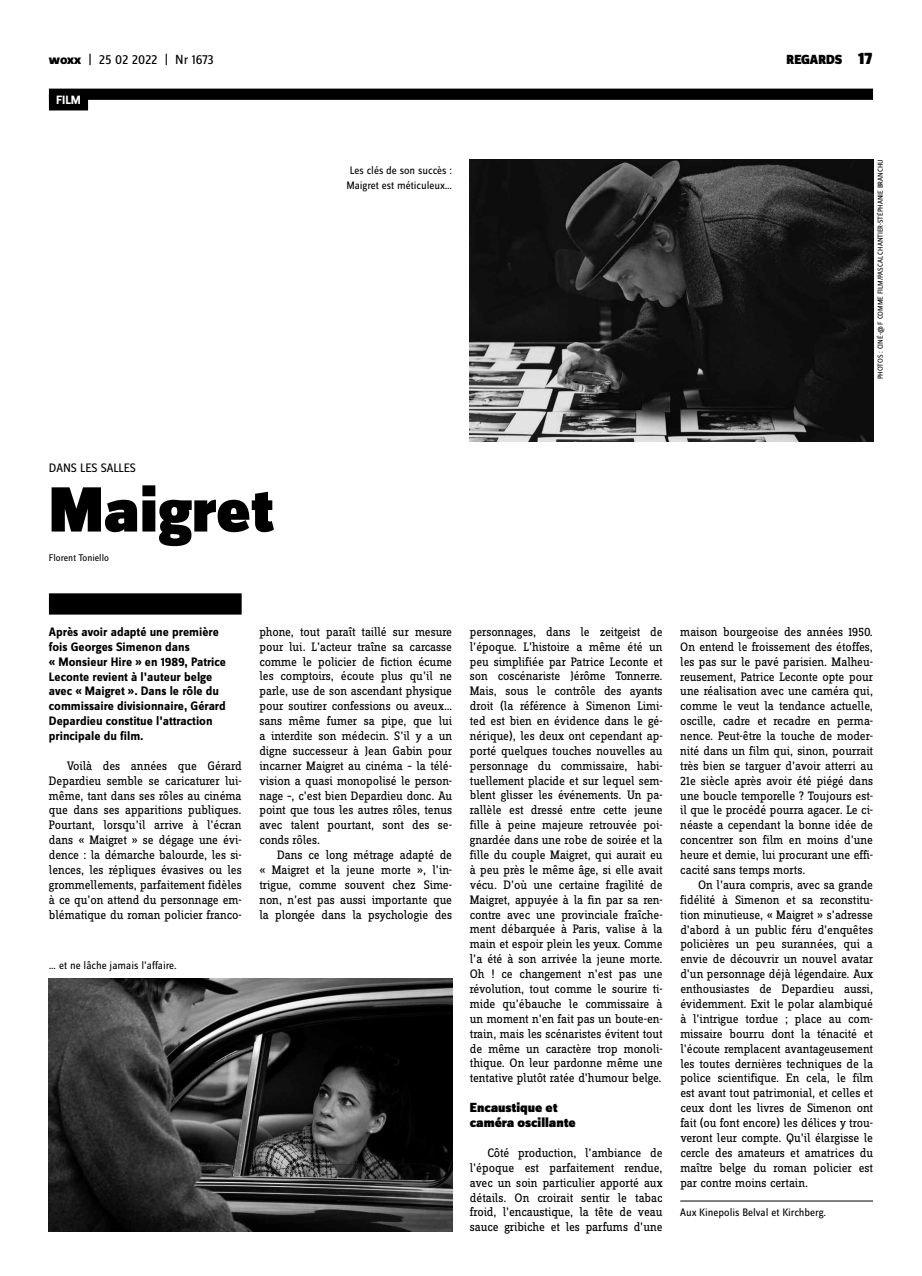
<style>
.page{position:relative;width:922px;height:1276px;background:#fff}
.page>*{position:absolute;margin:0;border:0;box-sizing:border-box;transform-origin:0 0}
.t1{font:900 66.25px "Zine Sans Dis";color:#000}
.t2{font:900 13.75px/14.9px "Zine Sans Dis";color:#000}
.t3{font:13.75px "Zine Sans Dis";letter-spacing:-.01em;color:#000}
.t4{font:12.75px/14.9px "Zine Slab Dis";color:#000;text-align:justify}
.t5{font:700 12.75px/14.9px "Zine Sans Dis";color:#000}
.t6{font:12.75px "Zine Sans Dis";color:#000}
.t7{font:700 12.5px "Zine Sans Dis";color:#fff}
.t8{font:11.25px/14.9px "Zine Sans Dis";color:#000}
.t9{font:10px "Zine Sans Dis";color:#000}
.t10{font:7.5px "Zine Sans Dis";color:#000}
.s1{font-weight:800}
.s2{font-size:17.5px}
</style>
<div class="page">
<div style="left:49px;top:89px;width:823px;height:11px;background:#000"></div>
<div style="left:49px;top:593px;width:192px;height:21px;background:#000"></div>
<hr style="left:680px;top:1200px;width:192px;height:1px;background:#000">
<img style="left:49px;top:978px;width:403px;height:253px">
<div style="left:49px;top:94px;width:39px;height:16px;background:#000"></div>
<img style="left:469px;top:159px;width:403px;height:283px">
<p class="t3" style="left:49px;top:53px;width:166px"><span class="s1">woxx</span> | 25 02 2022 | Nr 1673</p>
<p class="t2" style="left:786px;top:53px;width:87px">REGARDS <span class="s2">17</span></p>
<p class="t7" style="left:56px;top:93px;width:26px">FILM</p>
<p class="t8" style="left:346px;top:163px;width:107px">Les clés de son succès :<br>Maigret est méticuleux…</p>
<p class="t10" style="left:876px;top:379px;width:221px;rotate:-90deg">Photos : Cin é-@ F comme film/Pascal Chantier-Stéphan ie Branchu</p>
<p class="t6" style="left:49px;top:462px;width:88px">Dans les salles</p>
<h1 class="t1" style="left:49px;top:473px;width:226px">Maigret</h1>
<p class="t9" style="left:49px;top:553px;width:62px">Florent Toniello</p>
<p class="t5" style="left:49px;top:625px;width:178px">Après avoir adapté une première fois Georges Simenon dans<br>« Monsieur Hire » en 1989, Patrice<br>Leconte revient à l’auteur belge avec « Maigret ». Dans le rôle du commissaire divisionnaire, Gérard<br>Depardieu constitue l’attraction principale du film.</p>
<p class="t4" style="left:49px;top:759px;width:194px;text-indent:18px">Voilà des années que Gérard Depardieu semble se caricaturer lui&shy;même, tant dans ses rôles au cinéma que dans ses apparitions publiques.<br>Pourtant, lorsqu’il arrive à l’écran dans « Maigret » se dégage une évi&shy;dence : la démarche balourde, les si&shy;lences, les répliques évasives ou les grommellements, parfaitement fidèles à ce qu’on attend du personnage em&shy;blématique du roman policier franco-</p>
<p class="t8" style="left:49px;top:958px;width:129px">… et ne lâche jamais l’affaire.</p>
<p class="t4" style="left:259px;top:625px;width:194px">phone, tout paraît taillé sur mesure pour lui. L’acteur traîne sa carcasse comme le policier de fiction écume les comptoirs, écoute plus qu’il ne parle, use de son ascendant physique pour soutirer confessions ou aveux… sans même fumer sa pipe, que lui a interdite son médecin. S’il y a un digne successeur à Jean Gabin pour incarner Maigret au cinéma – la télé&shy;vision a quasi monopolisé le person&shy;nage –, c’est bien Depardieu donc. Au point que tous les autres rôles, tenus avec talent pourtant, sont des se&shy;conds rôles.</p>
<p class="t4" style="left:259px;top:848px;width:194px;text-indent:18px">Dans ce long métrage adapté de « Maigret et la jeune morte », l’in&shy;trigue, comme souvent chez Sime&shy;non, n’est pas aussi importante que la plongée dans la psychologie des</p>
<p class="t4" style="left:470px;top:624px;width:194px">personnages, dans le zeitgeist de l’époque. L’histoire a même été un peu simplifiée par Patrice Leconte et son coscénariste Jérôme Tonnerre.<br>Mais, sous le contrôle des ayants droit (la référence à Simenon Limi&shy;ted est bien en évidence dans le gé&shy;nérique), les deux ont cependant ap&shy;porté quelques touches nouvelles au personnage du commissaire, habi&shy;tuellement placide et sur lequel sem&shy;blent glisser les événements. Un pa&shy;rallèle est dressé entre cette jeune fille à peine majeure retrouvée poi&shy;gnardée dans une robe de soirée et la fille du couple Maigret, qui aurait eu à peu près le même âge, si elle avait vécu. D’où une certaine fragilité de Maigret, appuyée à la fin par sa ren&shy;contre avec une provinciale fraîche&shy;ment débarquée à Paris, valise à la main et espoir plein les yeux. Comme l’a été à son arrivée la jeune morte.<br>Oh ! ce changement n’est pas une révolution, tout comme le sourire ti&shy;mide qu’ébauche le commissaire à un moment n’en fait pas un boute-en&shy;train, mais les scénaristes évitent tout de même un caractère trop monoli&shy;thique. On leur pardonne même une tentative plutôt ratée d’humour belge.</p>
<p class="t2" style="left:469px;top:1101px;width:107px">Encaustique et caméra oscillante</p>
<p class="t4" style="left:469px;top:1145px;width:194px;text-indent:18px">Côté production, l’ambiance de l’époque est parfaitement rendue, avec un soin particulier apporté aux détails. On croirait sentir le tabac froid, l’encaustique, la tête de veau sauce gribiche et les parfums d’une</p>
<p class="t4" style="left:680px;top:625px;width:194px">maison bourgeoise des années 1950.<br>On entend le froissement des étoffes, les pas sur le pavé parisien. Malheu&shy;reusement, Patrice Leconte opte pour une réalisation avec une caméra qui, comme le veut la tendance actuelle, oscille, cadre et recadre en perma&shy;nence. Peut-être la touche de moder&shy;nité dans un film qui, sinon, pourrait très bien se targuer d’avoir atterri au 21e siècle après avoir été piégé dans une boucle temporelle ? Toujours est&shy;il que le procédé pourra agacer. Le ci&shy;néaste a cependant la bonne idée de concentrer son film en moins d’une heure et demie, lui procurant une effi&shy;cacité sans temps morts.</p>
<p class="t4" style="left:680px;top:878px;width:194px;text-indent:18px">On l’aura compris, avec sa grande fidélité à Simenon et sa reconstitu&shy;tion minutieuse, « Maigret » s’adresse d’abord à un public féru d’enquêtes policières un peu surannées, qui a envie de découvrir un nouvel avatar d’un personnage déjà légendaire. Aux enthousiastes de Depardieu aussi, évidemment. Exit le polar alambiqué à l’intrigue tordue ; place au com&shy;missaire bourru dont la ténacité et l’écoute remplacent avantageusement les toutes dernières techniques de la police scientifique. En cela, le film est avant tout patrimonial, et celles et ceux dont les livres de Simenon ont fait (ou font encore) les délices y trou&shy;veront leur compte. Qu’il élargisse le cercle des amateurs et amatrices du maître belge du roman policier est par contre moins certain.</p>
<p class="t8" style="left:680px;top:1205px;width:147px">Aux Kinepolis Belval et Kirchberg.</p>
</div>
